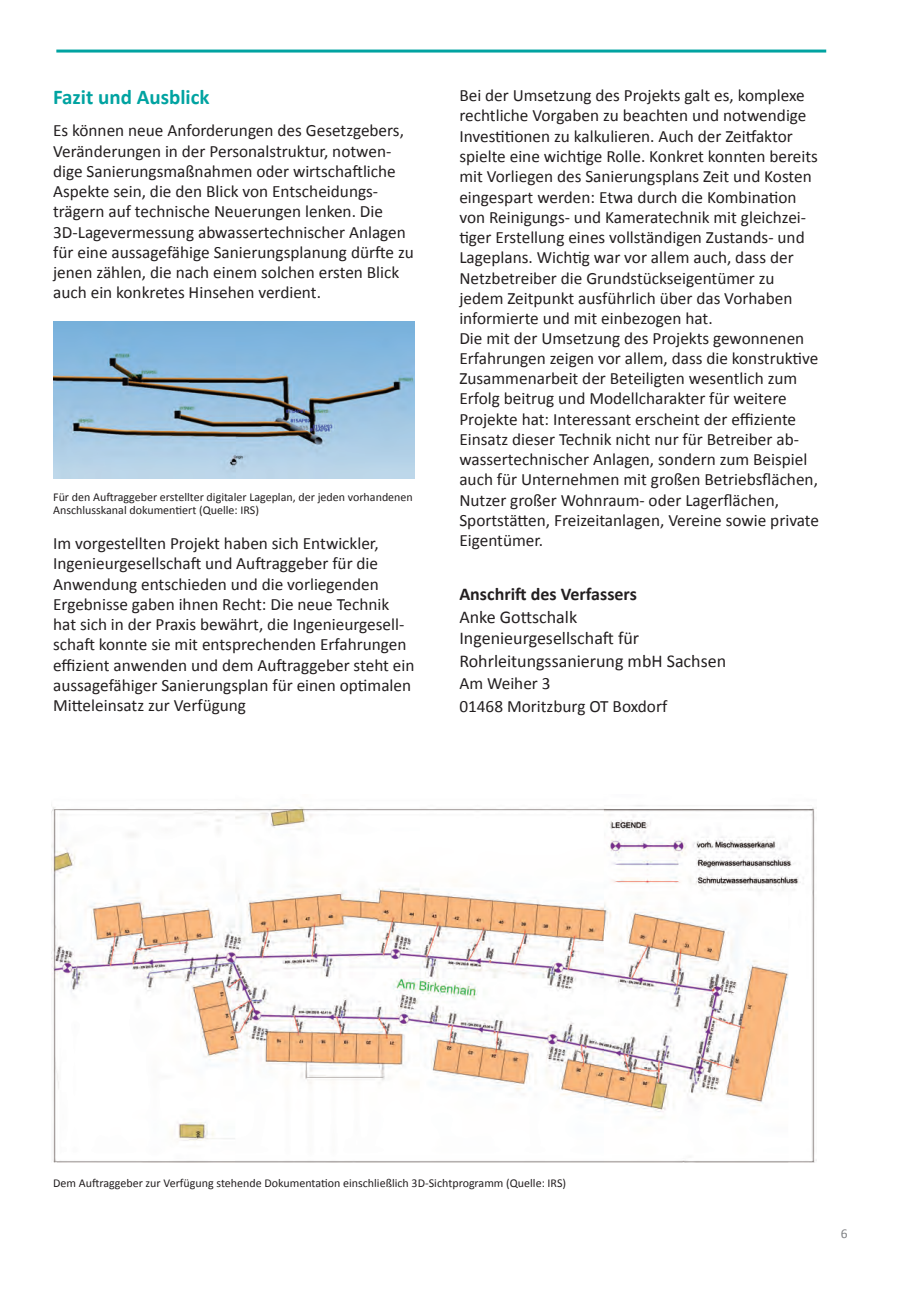
<style>
.page{position:relative;width:906px;height:1289px;background:#fff}
.page>*{position:absolute;margin:0;border:0;box-sizing:border-box;transform-origin:0 0}
.t1{font:700 21px "Calibri";color:#00a3a1}
.t2{font:18px/21.8px "Calibri";color:#231f20}
.t3{font:700 18px "Calibri";color:#231f20}
.t4{font:17.25px/20.2px "Calibri";color:#231f20}
.t5{font:13.5px "Calibri";color:#808285}
.t6{font:12px/13.5px "Calibri";color:#231f20}
</style>
<div class="page">
<hr style="left:56px;top:50px;width:770px;height:3px;background:#00a3a1">
<img style="left:53px;top:321px;width:362px;height:157px">
<img style="left:51px;top:805px;width:766px;height:358px">
<p class="t1" style="left:53px;top:84px;width:158px">Fazit und Ausblick</p>
<p class="t4" style="left:53px;top:120px;width:362px">Es können neue Anforderungen des Gesetzgebers, Veränderungen in der Personalstruktur, notwen&shy;dige Sanierungsmaßnahmen oder wirtschaftliche Aspekte sein, die den Blick von Entscheidungs&shy;trägern auf technische Neuerungen lenken. Die 3D-Lagevermessung abwassertechnischer Anlagen für eine aussagefähige Sanierungsplanung dürfte zu jenen zählen, die nach einem solchen ersten Blick auch ein konkretes Hinsehen verdient.</p>
<p class="t6" style="left:53px;top:490px;width:361px">Für den Auftraggeber erstellter digitaler Lageplan, der jeden vorhandenen<br>Anschlusskanal dokumentiert (Quelle: IRS)</p>
<p class="t4" style="left:53px;top:533px;width:363px">Im vorgestellten Projekt haben sich Entwickler, Ingenieurgesellschaft und Auftraggeber für die Anwendung entschieden und die vorliegenden Ergebnisse gaben ihnen Recht: Die neue Technik hat sich in der Praxis bewährt, die Ingenieurgesell&shy;schaft konnte sie mit entsprechenden Erfahrungen effizient anwenden und dem Auftraggeber steht ein aussagefähiger Sanierungsplan für einen optimalen Mitteleinsatz zur Verfügung</p>
<p class="t4" style="left:459px;top:85px;width:361px">Bei der Umsetzung des Projekts galt es, komplexe rechtliche Vorgaben zu beachten und notwendige Investitionen zu kalkulieren. Auch der Zeitfaktor spielte eine wichtige Rolle. Konkret konnten bereits mit Vorliegen des Sanierungsplans Zeit und Kosten eingespart werden: Etwa durch die Kombination von Reinigungs- und Kameratechnik mit gleichzei&shy;tiger Erstellung eines vollständigen Zustands- und Lageplans. Wichtig war vor allem auch, dass der Netzbetreiber die Grundstückseigentümer zu jedem Zeitpunkt ausführlich über das Vorhaben informierte und mit einbezogen hat.<br>Die mit der Umsetzung des Projekts gewonnenen Erfahrungen zeigen vor allem, dass die konstruktive Zusammenarbeit der Beteiligten wesentlich zum Erfolg beitrug und Modellcharakter für weitere Projekte hat: Interessant erscheint der effiziente Einsatz dieser Technik nicht nur für Betreiber ab&shy;wassertechnischer Anlagen, sondern zum Beispiel auch für Unternehmen mit großen Betriebsflächen, Nutzer großer Wohnraum- oder Lagerflächen, Sportstätten, Freizeitanlagen, Vereine sowie private Eigentümer.</p>
<p class="t3" style="left:459px;top:583px;width:179px">Anschrift des Verfassers</p>
<p class="t2" style="left:459px;top:606px;width:268px">Anke Gottschalk<br>Ingenieurgesellschaft für<br>Rohrleitungssanierung mbH Sachsen</p>
<p class="t4" style="left:459px;top:672px;width:209px;line-height:22.5px">Am Weiher 3<br>01468 Moritzburg OT Boxdorf</p>
<p class="t6" style="left:53px;top:1176px;width:514px">Dem Auftraggeber zur Verfügung stehende Dokumentation einschließlich 3D-Sichtprogramm (Quelle: IRS)</p>
<p class="t5" style="left:841px;top:1224px;width:8px">6</p>
</div>
